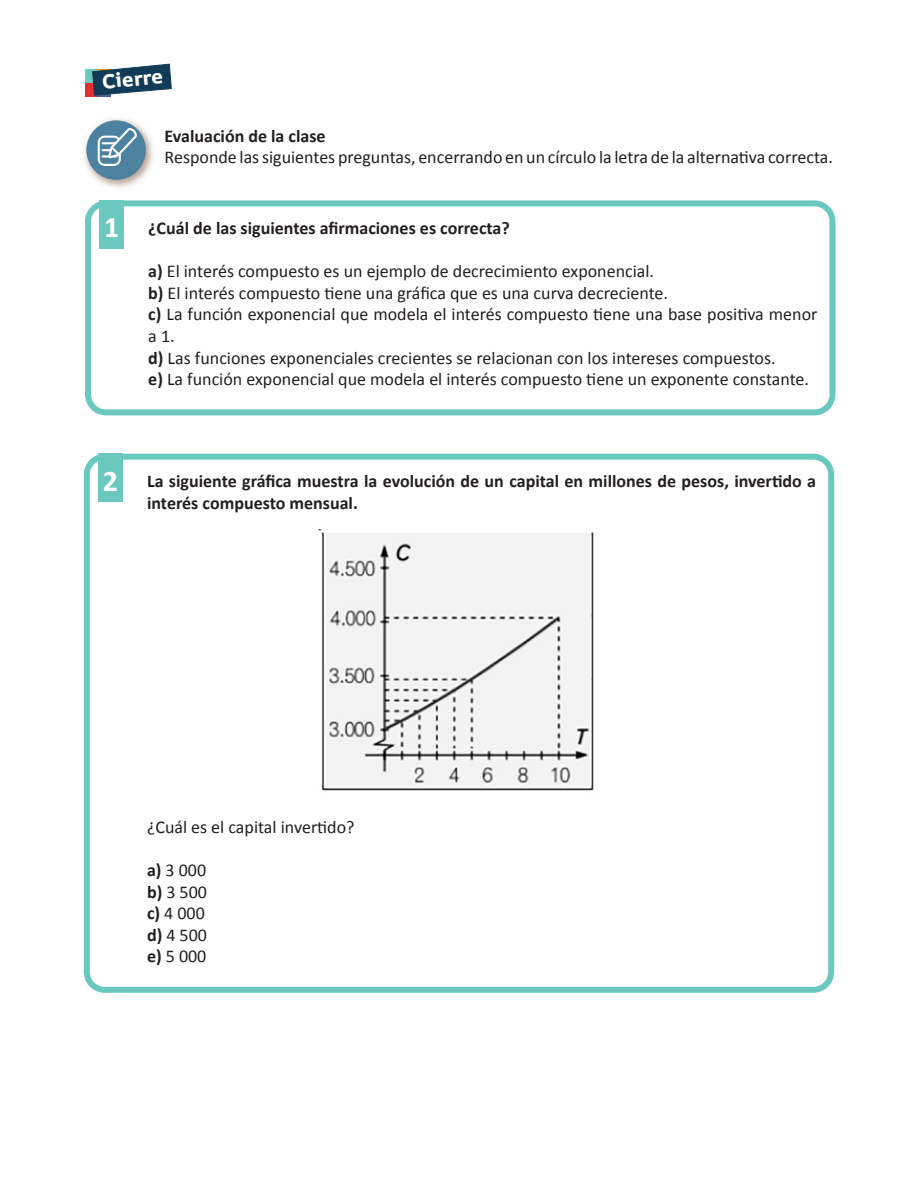
<style>
.page{position:relative;width:918px;height:1188px;background:#fff}
.page>*{position:absolute;margin:0;border:0;box-sizing:border-box;transform-origin:0 0}
.t1{font:700 30px "Calibri";color:#fff}
.t2{font:21px "Dignaheavy";color:#fff}
.t3{font:18px/21.6px "Calibri";color:#231f20}
.t4{font:700 18px/21.6px "Calibri";color:#231f20}
.s1{font-weight:700}
</style>
<div class="page">
<div style="left:85px;top:69px;width:13px;height:14px;background:#6bc8be"></div>
<div style="left:85px;top:83px;width:13px;height:13px;background:#e22e31"></div>
<svg style="left:92px;top:63px;width:80px;height:33px"></svg>
<img style="left:84px;top:118px;width:69px;height:70px">
<div style="left:86px;top:120px;width:60px;height:60px;background:#4c829f;border-radius:50%"></div>
<svg style="left:98px;top:128px;width:39px;height:38px"></svg>
<div style="left:85px;top:200px;width:750px;height:215px;border:6px solid #6bc8be;border-radius:18px"></div>
<div style="left:99px;top:200px;width:25px;height:49px;background:#6bc8be"></div>
<div style="left:84px;top:454px;width:750px;height:539px;border:6px solid #6bc8be;border-radius:18px"></div>
<div style="left:98px;top:454px;width:25px;height:48px;background:#6bc8be"></div>
<img style="left:318px;top:530px;width:276px;height:261px">
<p class="t2" style="left:101px;top:68px;width:63px;rotate:-5deg">Cierre</p>
<p class="t1" style="left:104px;top:206px;width:17px">1</p>
<p class="t4" style="left:165px;top:124px;width:163px">Evaluación de la clase</p>
<p class="t3" style="left:165px;top:146px;width:670px">Responde las siguientes preguntas, encerrando en un círculo la letra de la alternativa correcta.</p>
<p class="t4" style="left:148px;top:217px;width:363px">¿Cuál de las siguientes afirmaciones es correcta?</p>
<p class="t3" style="left:148px;top:260px;width:507px"><span class="s1">a)</span> El interés compuesto es un ejemplo de decrecimiento exponencial.</p>
<p class="t3" style="left:148px;top:281px;width:521px"><span class="s1">b)</span> El interés compuesto tiene una gráfica que es una curva decreciente.</p>
<p class="t3" style="left:148px;top:303px;width:671px"><span class="s1">c)</span> La función exponencial que modela el interés compuesto tiene una base positiva menor a 1.</p>
<p class="t3" style="left:148px;top:346px;width:629px"><span class="s1">d)</span> Las funciones exponenciales crecientes se relacionan con los intereses compuestos.</p>
<p class="t3" style="left:148px;top:368px;width:662px"><span class="s1">e)</span> La función exponencial que modela el interés compuesto tiene un exponente constante.</p>
<p class="t1" style="left:103px;top:459px;width:17px">2</p>
<p class="t4" style="left:147px;top:470px;width:671px">La siguiente gráfica muestra la evolución de un capital en millones de pesos, invertido a interés compuesto mensual.</p>
<p class="t3" style="left:147px;top:815px;width:209px">¿Cuál es el capital invertido?</p>
<p class="t3" style="left:147px;top:858px;width:61px"><span class="s1">a)</span> 3 000</p>
<p class="t3" style="left:147px;top:880px;width:61px"><span class="s1">b)</span> 3 500</p>
<p class="t3" style="left:147px;top:902px;width:59px"><span class="s1">c)</span> 4 000</p>
<p class="t3" style="left:147px;top:923px;width:61px"><span class="s1">d)</span> 4 500</p>
<p class="t3" style="left:147px;top:945px;width:61px"><span class="s1">e)</span> 5 000</p>
</div>
